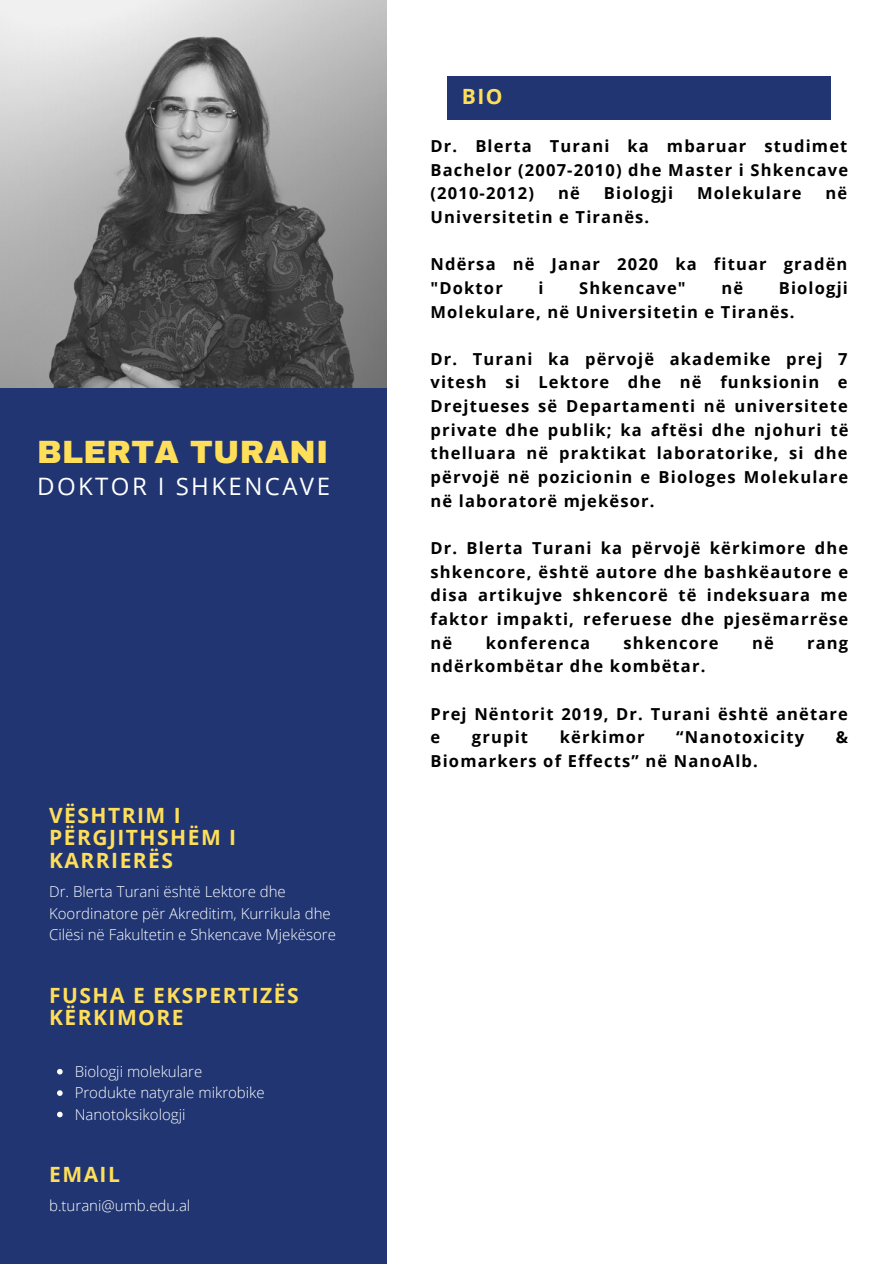
<style>
.page{position:relative;width:894px;height:1264px;background:#fff}
.page>*{position:absolute;margin:0;border:0;box-sizing:border-box;transform-origin:0 0}
.t1{font:900 31.5px "Archivo";letter-spacing:.01em;color:#ffde59}
.t2{font:24px "Open Sans";letter-spacing:.1em;color:#fff}
.t3{font:700 21px/22.5px "Open Sans";letter-spacing:.07em;color:#ffde59}
.t4{font:700 16.5px/23.7px "Open Sans";letter-spacing:.07em;color:#000;text-align:justify}
.t5{font:300 15px/21.5px "Open Sans";color:#fff}
</style>
<div class="page">
<div style="left:0;top:388px;width:386px;height:875px;background:#203572"></div>
<img style="left:0;top:0;width:386px;height:387px">
<div style="left:447px;top:76px;width:383px;height:44px;background:#203572"></div>
<svg style="left:57px;top:1068px;width:6px;height:6px"></svg>
<svg style="left:57px;top:1090px;width:6px;height:5px"></svg>
<svg style="left:57px;top:1111px;width:6px;height:6px"></svg>
<h1 class="t1" style="left:37px;top:435px;width:293px">BLERTA TURANI</h1>
<h2 class="t2" style="left:37px;top:469px;width:294px">DOKTOR I SHKENCAVE</h2>
<p class="t3" style="left:49px;top:803px;width:188px">VËSHTRIM I<br>PËRGJITHSHËM I<br>KARRIERËS</p>
<p class="t5" style="left:49px;top:880px;width:288px">Dr. Blerta Turani është Lektore dhe<br>Koordinatore për Akreditim, Kurrikula dhe<br>Cilësi në Fakultetin e Shkencave Mjekësore</p>
<p class="t3" style="left:49px;top:983px;width:251px">FUSHA E EKSPERTIZËS<br>KËRKIMORE</p>
<p class="t5" style="left:75px;top:1060px;width:191px">Biologji molekulare<br>Produkte natyrale mikrobike<br>Nanotoksikologji</p>
<p class="t3" style="left:49px;top:1162px;width:72px">EMAIL</p>
<p class="t5" style="left:49px;top:1194px;width:143px">b.turani@umb.edu.al</p>
<p class="t3" style="left:461px;top:84px;width:42px">BIO</p>
<p class="t4" style="left:430px;top:134px;width:419px">Dr. Blerta Turani ka mbaruar studimet Bachelor (2007-2010) dhe Master i Shkencave (2010-2012)</p>
<p class="t4" style="left:558px;top:181px;width:23px">në</p>
<p class="t4" style="left:603px;top:181px;width:71px">Biologji</p>
<p class="t4" style="left:697px;top:181px;width:106px">Molekulare</p>
<p class="t4" style="left:825px;top:181px;width:23px">në</p>
<p class="t4" style="left:430px;top:205px;width:220px">Universitetin e Tiranës.</p>
<p class="t4" style="left:430px;top:252px;width:418px">Ndërsa në Janar 2020 ka fituar gradën "Doktor</p>
<p class="t4" style="left:430px;top:275px;width:419px;text-indent:348px">Biologji<br>Molekulare, në Universitetin e Tiranës.</p>
<p class="t4" style="left:430px;top:346px;width:419px">Dr. Turani ka përvojë akademike prej 7 vitesh si Lektore dhe në funksionin e Drejtueses së Departamenti në universitete private dhe publik; ka aftësi dhe njohuri të thelluara në praktikat laboratorike, si dhe përvojë në pozicionin e Biologes Molekulare në laboratorë mjekësor.</p>
<p class="t4" style="left:430px;top:536px;width:419px">Dr. Blerta Turani ka përvojë kërkimore dhe shkencore, është autore dhe bashkëautore e disa artikujve shkencorë të indeksuara me faktor impakti, referuese dhe pjesëmarrëse në</p>
<p class="t4" style="left:538px;top:275px;width:7px">i</p>
<p class="t4" style="left:579px;top:275px;width:108px">Shkencave"</p>
<p class="t4" style="left:721px;top:275px;width:23px">në</p>
<p class="t4" style="left:485px;top:630px;width:106px">konferenca</p>
<p class="t4" style="left:623px;top:630px;width:97px">shkencore</p>
<p class="t4" style="left:751px;top:630px;width:23px">në</p>
<p class="t4" style="left:806px;top:630px;width:43px">rang</p>
<p class="t4" style="left:430px;top:654px;width:276px">ndërkombëtar dhe kombëtar.</p>
<p class="t4" style="left:430px;top:701px;width:419px">Prej Nëntorit 2019, Dr. Turani është anëtare e</p>
<p class="t4" style="left:472px;top:725px;width:58px">grupit</p>
<p class="t4" style="left:559px;top:725px;width:86px">kërkimor</p>
<p class="t4" style="left:676px;top:725px;width:129px">“Nanotoxicity</p>
<p class="t4" style="left:835px;top:725px;width:14px">&amp;</p>
<p class="t4" style="left:430px;top:748px;width:329px">Biomarkers of Effects” në NanoAlb.</p>
</div>
